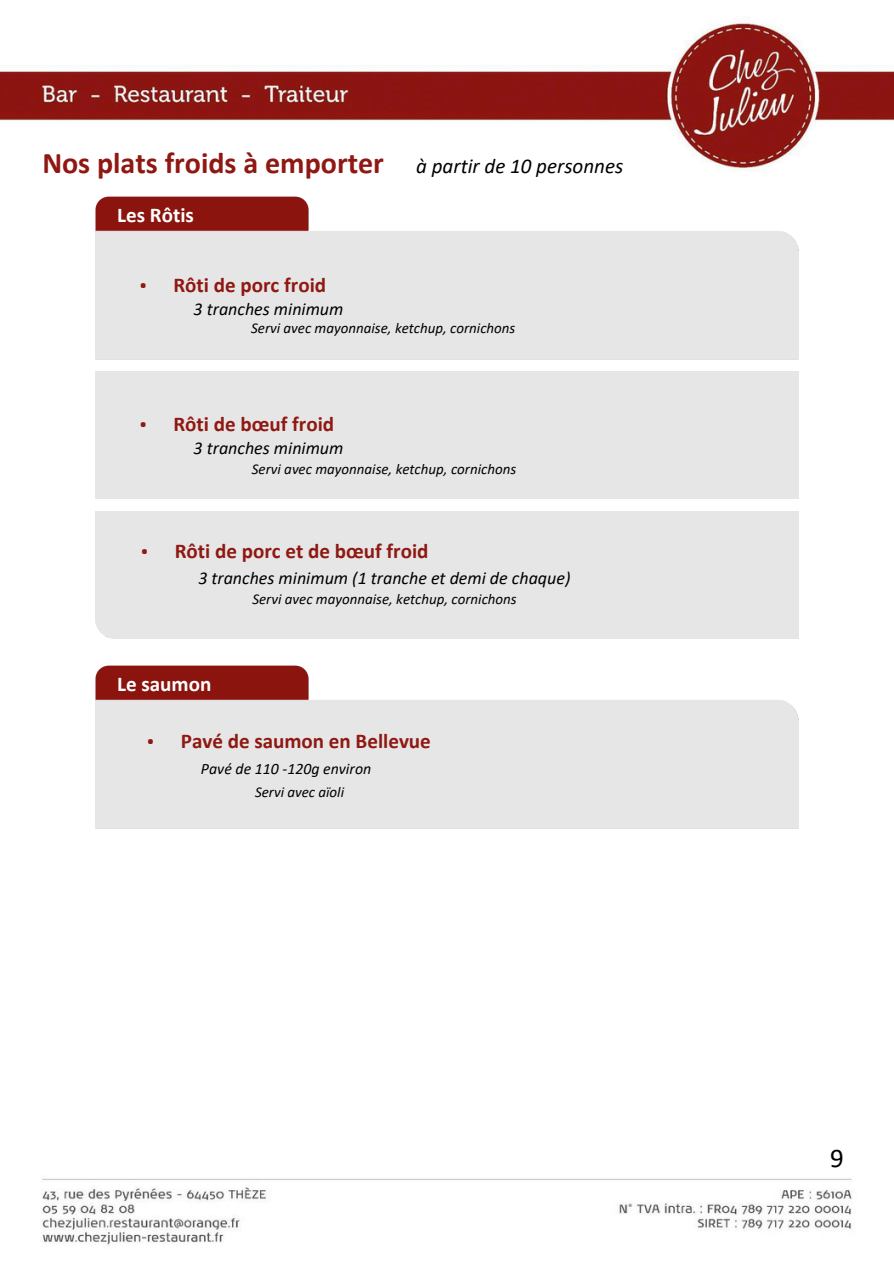
<style>
.page{position:relative;width:894px;height:1264px;background:#fff}
.page>*{position:absolute;margin:0;border:0;box-sizing:border-box;transform-origin:0 0}
.t1{font:700 30px "Calibri";color:#8f1812}
.t2{font:27px "Calibri";color:#000}
.t3{font:700 21.15px "Calibri";color:#fff}
.t4{font:700 21px "Calibri";color:#8f1812}
.t5{font:italic 21px "Calibri";color:#000}
.t6{font:700 21px "Calibri";color:#fff}
.t7{font:21px "IBM Plex Sans Cond";color:#8f1812}
.t8{font:italic 18px "Calibri";color:#000}
.t9{font:italic 15.9px "Calibri";color:#000}
.t10{font:italic 15px "Calibri";color:#000}
</style>
<div class="page">
<img style="left:0;top:22px;width:893px;height:1224px">
<img style="left:88px;top:190px;width:717px;height:176px">
<div style="left:96px;top:371px;width:702px;height:127px;background:#e6e6e6"></div>
<div style="left:96px;top:511px;width:702px;height:127px;background:#e6e6e6"></div>
<img style="left:88px;top:658px;width:717px;height:177px">
<p class="t1" style="left:42px;top:151px;width:343px">Nos plats froids à emporter</p>
<h1 class="t6" style="left:117px;top:206px;width:78px">Les Rôtis</h1>
<p class="t7" style="left:139px;top:270px;width:9px">•</p>
<h3 class="t4" style="left:173px;top:276px;width:154px">Rôti de porc froid</h3>
<h4 class="t8" style="left:194px;top:301px;width:151px">3 tranches minimum</h4>
<h2 class="t5" style="left:416px;top:157px;width:208px">à partir de 10 personnes</h2>
<p class="t10" style="left:251px;top:321px;width:266px">Servi avec mayonnaise, ketchup, cornichons</p>
<h2 class="t7" style="left:139px;top:409px;width:9px">•</h2>
<h4 class="t7" style="left:141px;top:536px;width:9px">•</h4>
<p class="t4" style="left:173px;top:415px;width:162px">Rôti de bœuf froid</p>
<p class="t8" style="left:194px;top:440px;width:151px">3 tranches minimum</p>
<h2 class="t10" style="left:252px;top:463px;width:266px">Servi avec mayonnaise, ketchup, cornichons</h2>
<h2 class="t4" style="left:175px;top:542px;width:255px">Rôti de porc et de bœuf froid</h2>
<p class="t8" style="left:198px;top:570px;width:373px">3 tranches minimum (1 tranche et demi de chaque)</p>
<p class="t10" style="left:252px;top:593px;width:266px">Servi avec mayonnaise, ketchup, cornichons</p>
<h4 class="t3" style="left:117px;top:674px;width:96px">Le saumon</h4>
<p class="t7" style="left:147px;top:726px;width:9px">•</p>
<p class="t4" style="left:181px;top:732px;width:251px">Pavé de saumon en Bellevue</p>
<p class="t9" style="left:201px;top:761px;width:172px">Pavé de 110 -120g environ</p>
<p class="t10" style="left:255px;top:786px;width:91px">Servi avec aïoli</p>
<h2 class="t2" style="left:829px;top:1146px;width:15px">9</h2>
</div>
